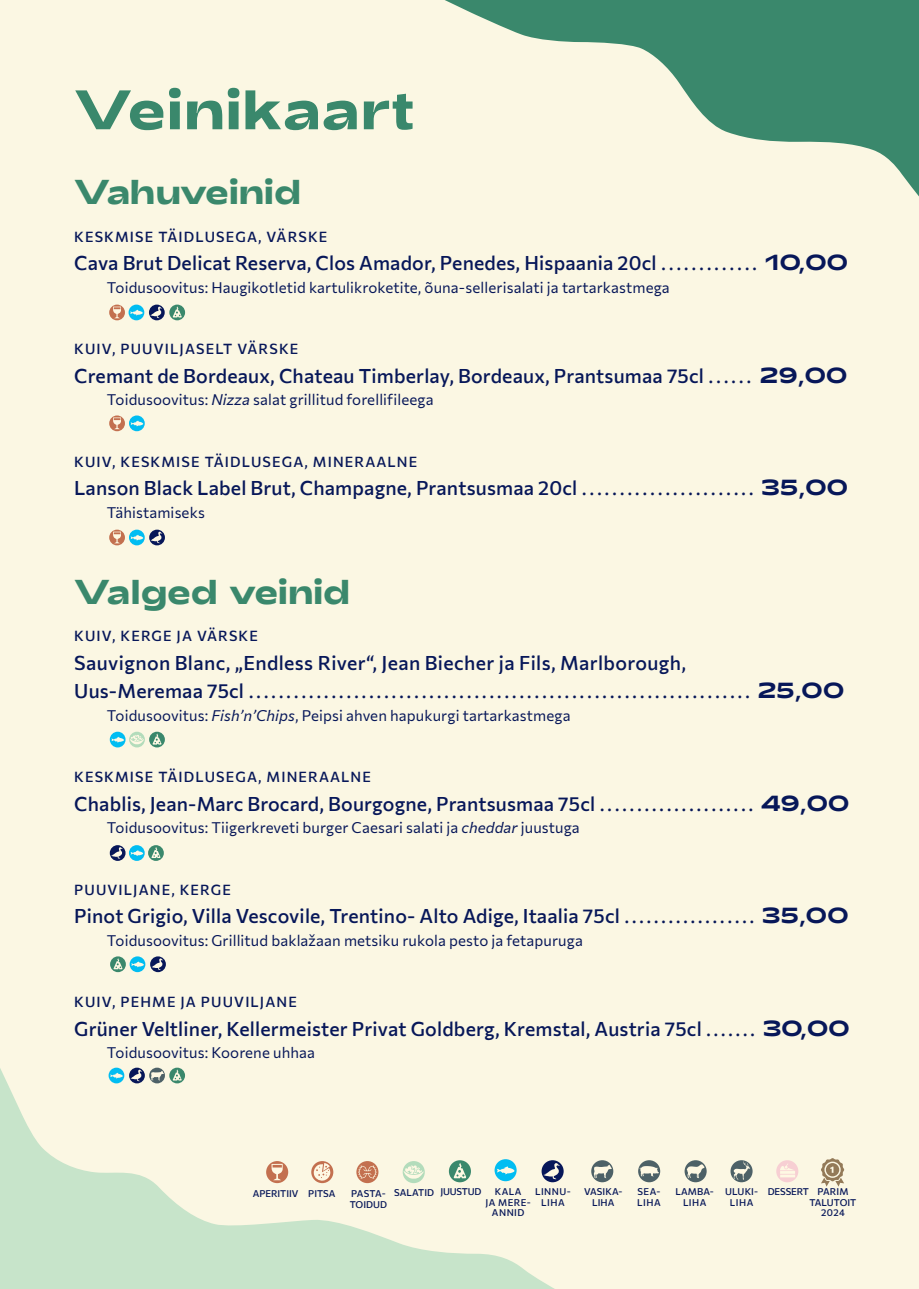
<style>
.page{position:relative;width:919px;height:1289px;background:#fff}
.page>*{position:absolute;margin:0;border:0;box-sizing:border-box;transform-origin:0 0}
.t1{font:700 55.5px "Adieu";letter-spacing:.01em;color:#3a886c}
.t2{font:700 34.5px "Adieu";letter-spacing:-.01em;color:#3a886c}
.t3{font:500 19.5px "Commissioner";letter-spacing:.01em;color:#071759}
.t4{font:500 17.55px "Commissioner";color:#071759}
.t5{font:15px "Commissioner";letter-spacing:.01em;color:#071759}
.t6{font:500 14.25px "Commissioner";letter-spacing:.08em;color:#071759}
.t7{font:500 9.45px/10.5px "Commissioner";letter-spacing:.01em;color:#071759;text-align:center}
.t8{font:500 9.45px/10.5px "Commissioner";letter-spacing:.05em;color:#071759;text-align:center}
.t9{font:500 9.45px "Commissioner";letter-spacing:-.02em;color:#071759}
.t10{font:500 9.45px "Commissioner";letter-spacing:-.01em;color:#071759}
.s1{font-size:17.55px}
.s2{font-family:"Adieu";font-weight:700;font-size:21.9px}
.s3{font-family:"Commissioner Flair";font-style:italic}
.s4{font-size:19.5px}
</style>
<div class="page">
<div style="left:0;top:0;width:918px;height:1288px;background:#fbf7e3"></div>
<svg style="left:445px;top:0;width:473px;height:195px"></svg>
<svg style="left:0;top:1068px;width:555px;height:220px"></svg>
<svg style="left:128px;top:304px;width:16px;height:16px"></svg>
<svg style="left:130px;top:309px;width:13px;height:6px"></svg>
<svg style="left:109px;top:304px;width:16px;height:16px"></svg>
<svg style="left:113px;top:306px;width:8px;height:12px"></svg>
<svg style="left:149px;top:304px;width:16px;height:16px"></svg>
<svg style="left:150px;top:306px;width:12px;height:12px"></svg>
<svg style="left:109px;top:415px;width:16px;height:16px"></svg>
<svg style="left:113px;top:417px;width:8px;height:12px"></svg>
<svg style="left:129px;top:415px;width:16px;height:16px"></svg>
<svg style="left:130px;top:420px;width:13px;height:6px"></svg>
<svg style="left:109px;top:529px;width:16px;height:16px"></svg>
<svg style="left:113px;top:531px;width:8px;height:12px"></svg>
<svg style="left:129px;top:529px;width:16px;height:16px"></svg>
<svg style="left:130px;top:534px;width:13px;height:6px"></svg>
<svg style="left:149px;top:529px;width:16px;height:16px"></svg>
<svg style="left:151px;top:531px;width:12px;height:12px"></svg>
<div style="left:110px;top:731px;width:15px;height:16px;background:#01bdf2;border-radius:50%"></div>
<svg style="left:111px;top:736px;width:13px;height:6px"></svg>
<svg style="left:129px;top:731px;width:16px;height:16px"></svg>
<svg style="left:130px;top:734px;width:14px;height:10px"></svg>
<svg style="left:110px;top:845px;width:15px;height:15px"></svg>
<svg style="left:111px;top:847px;width:12px;height:11px"></svg>
<div style="left:129px;top:845px;width:16px;height:15px;background:#01bdf2;border-radius:50%"></div>
<svg style="left:130px;top:850px;width:13px;height:6px"></svg>
<svg style="left:150px;top:956px;width:16px;height:16px"></svg>
<svg style="left:151px;top:958px;width:13px;height:12px"></svg>
<div style="left:130px;top:956px;width:15px;height:16px;background:#01bdf2;border-radius:50%"></div>
<svg style="left:131px;top:961px;width:13px;height:6px"></svg>
<svg style="left:110px;top:956px;width:16px;height:16px"></svg>
<svg style="left:113px;top:959px;width:10px;height:10px"></svg>
<svg style="left:129px;top:1067px;width:16px;height:16px"></svg>
<svg style="left:130px;top:1069px;width:13px;height:12px"></svg>
<div style="left:109px;top:1067px;width:15px;height:16px;background:#01bdf2;border-radius:50%"></div>
<svg style="left:110px;top:1072px;width:13px;height:6px"></svg>
<svg style="left:149px;top:1067px;width:16px;height:16px"></svg>
<svg style="left:151px;top:1070px;width:13px;height:10px"></svg>
<svg style="left:776px;top:1160px;width:22px;height:22px"></svg>
<hr style="left:780px;top:1170px;width:15px;height:3px;background:#fef8e3">
<hr style="left:780px;top:1174px;width:15px;height:3px;background:#fef8e3">
<svg style="left:779px;top:1163px;width:15px;height:7px"></svg>
<svg style="left:266px;top:1160px;width:22px;height:23px"></svg>
<svg style="left:271px;top:1163px;width:12px;height:17px"></svg>
<div style="left:494px;top:1159px;width:22px;height:22px;background:#01bdf2;border-radius:50%"></div>
<svg style="left:497px;top:1166px;width:17px;height:8px"></svg>
<svg style="left:356px;top:1160px;width:22px;height:23px"></svg>
<svg style="left:358px;top:1165px;width:19px;height:13px"></svg>
<svg style="left:311px;top:1160px;width:22px;height:23px"></svg>
<svg style="left:313px;top:1162px;width:18px;height:19px"></svg>
<svg style="left:402px;top:1160px;width:23px;height:23px"></svg>
<svg style="left:403px;top:1165px;width:20px;height:14px"></svg>
<div style="left:449px;top:1160px;width:22px;height:22px;background:#3a886c;border-radius:50%"></div>
<svg style="left:453px;top:1162px;width:13px;height:17px"></svg>
<svg style="left:541px;top:1160px;width:22px;height:22px"></svg>
<svg style="left:543px;top:1162px;width:17px;height:17px"></svg>
<svg style="left:591px;top:1160px;width:22px;height:22px"></svg>
<svg style="left:593px;top:1164px;width:18px;height:14px"></svg>
<svg style="left:638px;top:1160px;width:22px;height:22px"></svg>
<svg style="left:639px;top:1165px;width:19px;height:11px"></svg>
<svg style="left:684px;top:1160px;width:22px;height:22px"></svg>
<svg style="left:686px;top:1164px;width:18px;height:14px"></svg>
<svg style="left:730px;top:1160px;width:22px;height:22px"></svg>
<svg style="left:733px;top:1160px;width:17px;height:19px"></svg>
<svg style="left:148px;top:845px;width:16px;height:15px"></svg>
<svg style="left:151px;top:848px;width:9px;height:10px"></svg>
<svg style="left:149px;top:731px;width:16px;height:16px"></svg>
<svg style="left:152px;top:735px;width:10px;height:10px"></svg>
<svg style="left:169px;top:304px;width:16px;height:16px"></svg>
<svg style="left:173px;top:308px;width:9px;height:10px"></svg>
<svg style="left:169px;top:1067px;width:16px;height:16px"></svg>
<svg style="left:173px;top:1071px;width:9px;height:10px"></svg>
<svg style="left:821px;top:1158px;width:23px;height:28px"></svg>
<h1 class="t1" style="left:74px;top:90px;width:341px">Veinikaart</h1>
<h2 class="t2" style="left:74px;top:180px;width:228px">Vahuveinid</h2>
<p class="t6" style="left:74px;top:227px;width:255px">KESKMISE TÄIDLUSEGA, VÄRSKE</p>
<p class="t3" style="left:74px;top:250px;width:775px">Cava Brut Delicat Reserva, Clos Amador, Penedes, Hispaania 20cl <span class="s1">. . . . . . . . . . . . .</span> <span class="s2">10,00</span></p>
<p class="t5" style="left:107px;top:277px;width:564px">Toidusoovitus: Haugikotletid kartulikroketite, õuna-sellerisalati ja tartarkastmega</p>
<p class="t6" style="left:74px;top:340px;width:225px">KUIV, PUUVILJASELT VÄRSKE</p>
<p class="t3" style="left:74px;top:363px;width:774px">Cremant de Bordeaux, Chateau Timberlay, Bordeaux, Prantsumaa 75cl <span class="s1">. . . . . .</span> <span class="s2">29,00</span></p>
<p class="t5" style="left:107px;top:390px;width:328px">Toidusoovitus: <span class="s3">Nizza</span> salat grillitud forellifileega</p>
<p class="t6" style="left:74px;top:452px;width:344px">KUIV, KESKMISE TÄIDLUSEGA, MINERAALNE</p>
<p class="t3" style="left:74px;top:475px;width:775px">Lanson Black Label Brut, Champagne, Prantsusmaa 20cl <span class="s1">. . . . . . . . . . . . . . . . . . . . . . .</span> <span class="s2">35,00</span></p>
<p class="t5" style="left:107px;top:502px;width:99px">Tähistamiseks</p>
<h2 class="t2" style="left:74px;top:579px;width:277px">Valged veinid</h2>
<p class="t6" style="left:74px;top:626px;width:185px">KUIV, KERGE JA VÄRSKE</p>
<p class="t3" style="left:74px;top:649px;width:613px">Sauvignon Blanc, „Endless River“, Jean Biecher ja Fils, Marlborough,</p>
<p class="t4" style="left:74px;top:680px;width:771px"><span class="s4">Uus-Meremaa 75cl</span> ................................................................... <span class="s2">25,00</span></p>
<p class="t5" style="left:107px;top:705px;width:465px">Toidusoovitus: <span class="s3">FishʼnʼChips</span>, Peipsi ahven hapukurgi tartarkastmega</p>
<p class="t6" style="left:74px;top:767px;width:298px">KESKMISE TÄIDLUSEGA, MINERAALNE</p>
<p class="t3" style="left:74px;top:790px;width:776px">Chablis, Jean-Marc Brocard, Bourgogne, Prantsusmaa 75cl <span class="s1">. . . . . . . . . . . . . . . . . . . . .</span> <span class="s2">49,00</span></p>
<p class="t5" style="left:107px;top:817px;width:474px">Toidusoovitus: Tiigerkreveti burger Caesari salati ja <span class="s3">cheddar</span> juustuga</p>
<p class="t6" style="left:74px;top:880px;width:158px">PUUVILJANE, KERGE</p>
<p class="t3" style="left:74px;top:903px;width:775px">Pinot Grigio, Villa Vescovile, Trentino- Alto Adige, Itaalia 75cl <span class="s1">. . . . . . . . . . . . . . . . . .</span> <span class="s2">35,00</span></p>
<p class="t5" style="left:107px;top:930px;width:477px">Toidusoovitus: Grillitud baklažaan metsiku rukola pesto ja fetapuruga</p>
<p class="t6" style="left:74px;top:992px;width:224px">KUIV, PEHME JA PUUVILJANE</p>
<p class="t3" style="left:74px;top:1015px;width:777px">Grüner Veltliner, Kellermeister Privat Goldberg, Kremstal, Austria 75cl <span class="s1">. . . . . . .</span> <span class="s2">30,00</span></p>
<p class="t5" style="left:107px;top:1042px;width:210px">Toidusoovitus: Koorene uhhaa</p>
<p class="t7" style="left:308px;top:1188px;width:29px">PITSA</p>
<p class="t9" style="left:394px;top:1186px;width:89px">SALATID JUUSTUD</p>
<p class="t8" style="left:535px;top:1186px;width:37px">LINNU-<br>LIHA</p>
<p class="t7" style="left:584px;top:1186px;width:40px">VASIKA-<br>LIHA</p>
<p class="t7" style="left:637px;top:1186px;width:25px;text-align:left">SEA-<br>LIHA</p>
<p class="t7" style="left:675px;top:1186px;width:40px">LAMBA-<br>LIHA</p>
<p class="t7" style="left:725px;top:1186px;width:34px">ULUKI-<br>LIHA</p>
<p class="t7" style="left:809px;top:1186px;width:48px">PARIM<br>TALUTOIT<br>2024</p>
<p class="t7" style="left:253px;top:1188px;width:47px">APERITIIV</p>
<p class="t7" style="left:495px;top:1186px;width:28px">KALA</p>
<p class="t10" style="left:767px;top:1185px;width:43px">DESSERT</p>
<p class="t8" style="left:485px;top:1196px;width:47px">JA MERE-<br>ANNID</p>
<p class="t7" style="left:350px;top:1188px;width:39px;text-align:left">PASTA-<br>TOIDUD</p>
</div>
